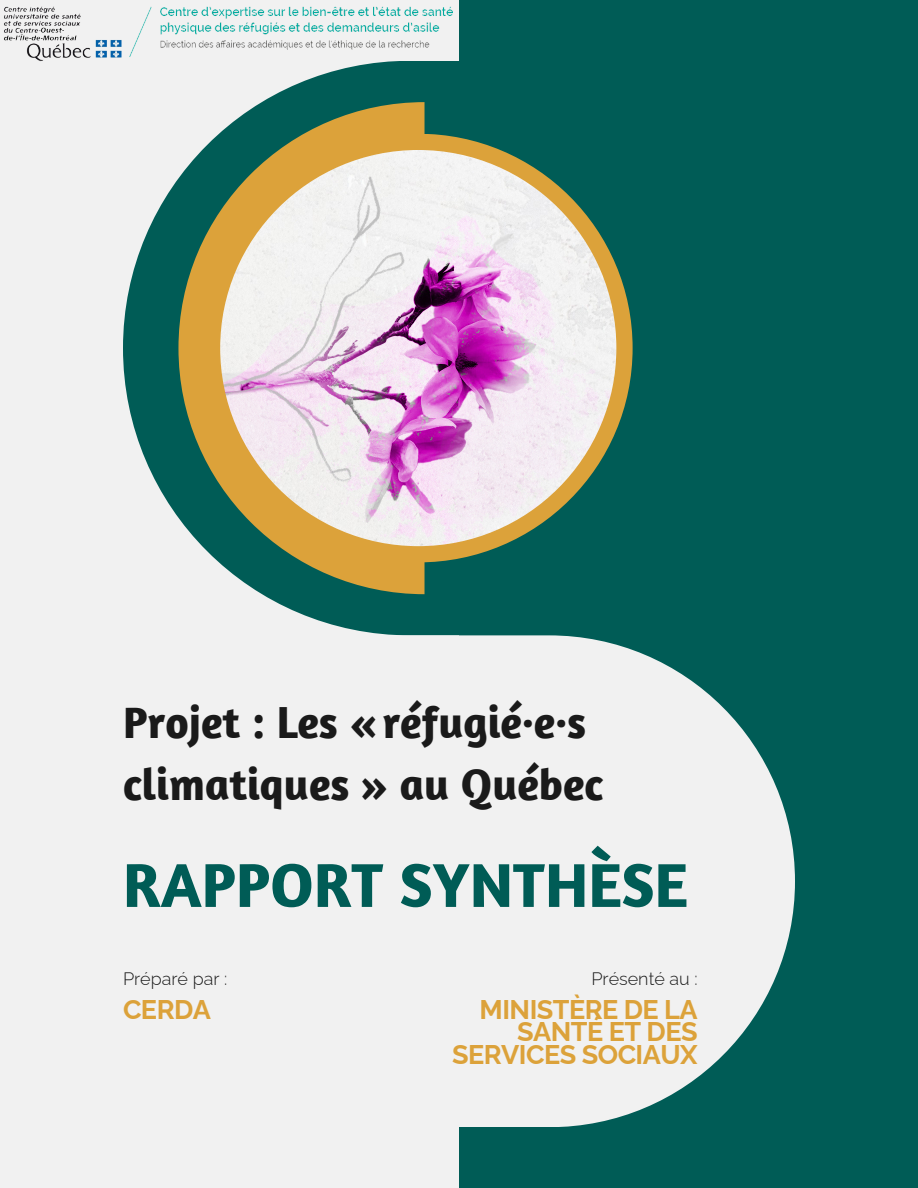
<style>
.page{position:relative;width:918px;height:1188px;background:#005c56}
.page>*{position:absolute;margin:0;border:0;box-sizing:border-box;transform-origin:0 0}
.t1{font:700 63px "Amaranth";color:#005c56}
.t2{font:700 45px/61.8px "Amaranth";color:#1a1a1a}
.t3{font:700 27px/22.5px "Raleway";letter-spacing:-.02em;color:#dca23a;text-align:right}
.t4{font:300 18px "Raleway";color:#1a1a1a}
</style>
<div class="page">
<div style="left:0;top:0;width:459px;height:1188px;background:#f1f1f1"></div>
<svg style="left:123px;top:61px;width:510px;height:574px;fill:#005c56"></svg>
<svg style="left:399px;top:635px;width:396px;height:492px;fill:#f1f1f1"></svg>
<svg style="left:179px;top:102px;width:246px;height:492px;background:#7d8c5c"></svg>
<div style="left:204px;top:134px;width:429px;height:428px;background:#dca23a;border-radius:50%"></div>
<img style="left:220px;top:150px;width:396px;height:396px;border-radius:50%">
<img style="left:4px;top:6px;width:449px;height:55px">
<p class="t2" style="left:123px;top:690px;width:482px">Projet : Les «réfugié·e·s climatiques » au Québec</p>
<p class="t1" style="left:123px;top:845px;width:566px">RAPPORT SYNTHÈSE</p>
<p class="t4" style="left:123px;top:968px;width:106px">Préparé par :</p>
<h3 class="t4" style="left:591px;top:968px;width:108px">Présenté au :</h3>
<h2 class="t3" style="left:123px;top:998px;width:90px">CERDA</h2>
<h1 class="t3" style="left:452px;top:998px;width:247px">MINISTÈRE DE LA<br>SANTÉ ET DES<br>SERVICES SOCIAUX</h1>
</div>
